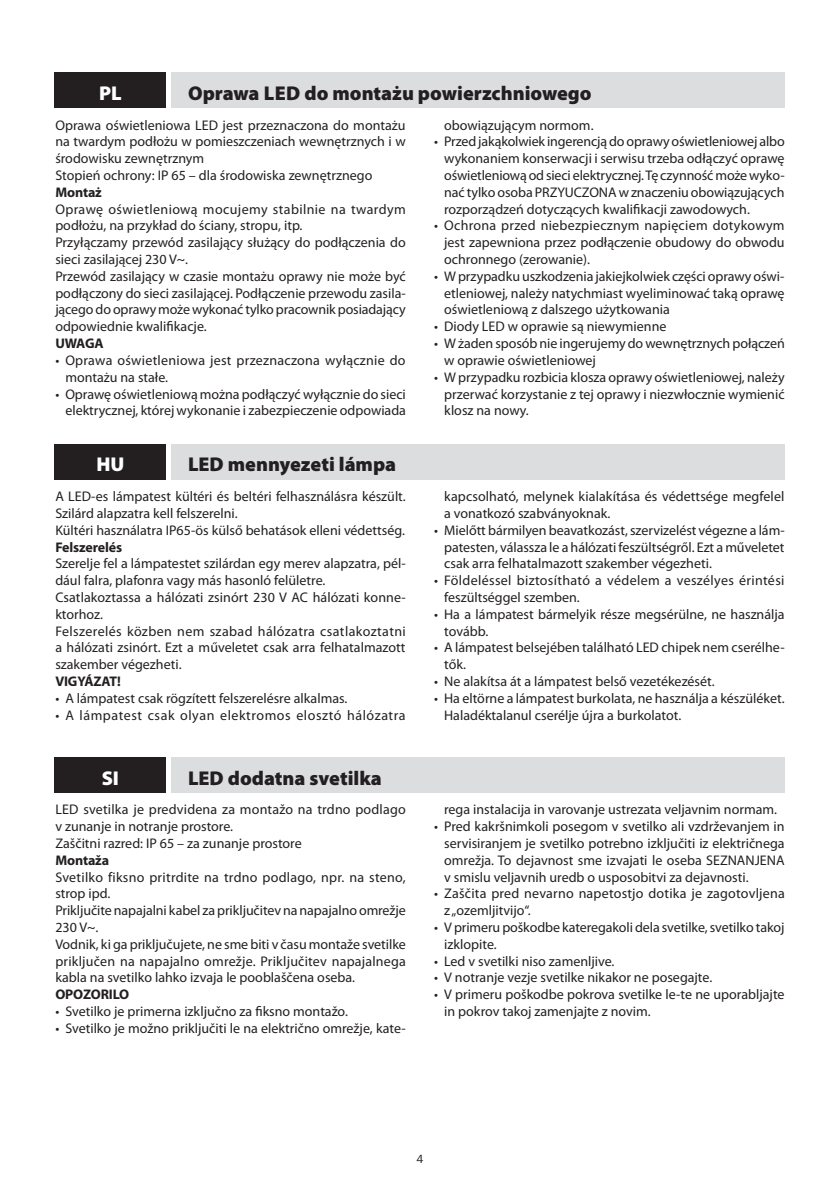
<style>
.page{position:relative;width:840px;height:1191px;background:#fff}
.page>*{position:absolute;margin:0;border:0;box-sizing:border-box;transform-origin:0 0}
.t1{font:900 20px "Myriad Pro";color:#231f20}
.t2{font:900 20px "Myriad Pro";color:#fff}
.t3{font:14px/16.8px "Myriad Pro";color:#231f20}
.t4{font:14px/16.8px "Myriad Pro";letter-spacing:.025em;color:#231f20}
.t5{font:14px/16.8px "Myriad Pro";letter-spacing:.02em;color:#231f20}
.t6{font:700 14px "Myriad Pro";letter-spacing:-.01em;color:#231f20}
.t7{font:14px "Myriad Pro";letter-spacing:.04em;color:#231f20}
.t8{font:12px "Franklin Got Itc TEE";color:#231f20}
</style>
<div class="page">
<div style="left:55px;top:72px;width:111px;height:36px;background:#231f20"></div>
<div style="left:171px;top:72px;width:613px;height:36px;background:#dcdddf"></div>
<div style="left:55px;top:444px;width:111px;height:36px;background:#231f20"></div>
<div style="left:171px;top:444px;width:613px;height:36px;background:#dcdddf"></div>
<div style="left:55px;top:757px;width:111px;height:36px;background:#231f20"></div>
<div style="left:171px;top:757px;width:613px;height:36px;background:#dcdddf"></div>
<h1 class="t2" style="left:99px;top:80px;width:24px">PL</h1>
<h1 class="t1" style="left:188px;top:80px;width:405px">Oprawa LED do montażu powierzchniowego</h1>
<p class="t3" style="left:55px;top:116px;width:352px">Oprawa oświetleniowa LED jest przeznaczona do montażu na twardym podłożu w pomieszczeniach wewnętrznych i w środowisku zewnętrznym<br>Stopień ochrony: IP 65 – dla środowiska zewnętrznego</p>
<p class="t6" style="left:55px;top:183px;width:48px">Montaż</p>
<p class="t3" style="left:55px;top:200px;width:352px">Oprawę oświetleniową mocujemy stabilnie na twardym podłożu, na przykład do ściany, stropu, itp.<br>Przyłączamy przewód zasilający służący do podłączenia do sieci zasilającej 230 V~.<br>Przewód zasilający w czasie montażu oprawy nie może być podłączony do sieci zasilającej. Podłączenie przewodu zasila&shy;jącego do oprawy może wykonać tylko pracownik posiadający odpowiednie kwalifikacje.</p>
<p class="t6" style="left:55px;top:334px;width:50px">UWAGA</p>
<p class="t5" style="left:65px;top:351px;width:341px;text-indent:-10px">• Oprawa oświetleniowa jest przeznaczona wyłącznie do montażu na stałe.</p>
<p class="t3" style="left:55px;top:385px;width:352px;text-align:right">• Oprawę oświetleniową można podłączyć wyłącznie do sieci elektrycznej, której wykonanie i zabezpieczenie odpowiada</p>
<h1 class="t2" style="left:96px;top:451px;width:30px">HU</h1>
<h1 class="t1" style="left:188px;top:451px;width:210px">LED mennyezeti lámpa</h1>
<p class="t3" style="left:55px;top:488px;width:352px">A LED-es lámpatest kültéri és beltéri felhasználásra készült.<br>Szilárd alapzatra kell felszerelni.<br>Kültéri használatra IP65-ös külső behatások elleni védettség.</p>
<p class="t6" style="left:55px;top:537px;width:68px">Felszerelés</p>
<p class="t3" style="left:55px;top:555px;width:352px">Szerelje fel a lámpatestet szilárdan egy merev alapzatra, pél&shy;dául falra, plafonra vagy más hasonló felületre.<br>Csatlakoztassa a hálózati zsinórt 230 V AC hálózati konne&shy;ktorhoz.<br>Felszerelés közben nem szabad hálózatra csatlakoztatni a hálózati zsinórt. Ezt a műveletet csak arra felhatalmazott szakember végezheti.</p>
<p class="t6" style="left:55px;top:672px;width:67px">VIGYÁZAT!</p>
<p class="t3" style="left:55px;top:689px;width:293px">• A lámpatest csak rögzített felszerelésre alkalmas.</p>
<p class="t7" style="left:55px;top:706px;width:351px">• A lámpatest csak olyan elektromos elosztó hálózatra</p>
<h1 class="t2" style="left:102px;top:764px;width:19px">SI</h1>
<h1 class="t1" style="left:188px;top:764px;width:195px">LED dodatna svetilka</h1>
<p class="t3" style="left:55px;top:801px;width:352px">LED svetilka je predvidena za montažo na trdno podlago v zunanje in notranje prostore.<br>Zaščitni razred: IP 65 – za zunanje prostore</p>
<p class="t6" style="left:55px;top:851px;width:55px">Montaža</p>
<p class="t3" style="left:55px;top:868px;width:352px">Svetilko fiksno pritrdite na trdno podlago, npr. na steno, strop ipd.<br>Priključite napajalni kabel za priključitev na napajalno omrežje 230 V~.<br>Vodnik, ki ga priključujete, ne sme biti v času montaže svetilke priključen na napajalno omrežje. Priključitev napajalnega kabla na svetilko lahko izvaja le pooblaščena oseba.</p>
<p class="t6" style="left:55px;top:985px;width:75px">OPOZORILO</p>
<p class="t3" style="left:55px;top:1002px;width:294px">• Svetilko je primerna izključno za fiksno montažo.</p>
<p class="t3" style="left:55px;top:1019px;width:352px">• Svetilko je možno priključiti le na električno omrežje, kate-</p>
<p class="t3" style="left:444px;top:116px;width:151px">obowiązującym normom.</p>
<p class="t3" style="left:444px;top:133px;width:342px;text-align:justify;text-indent:-10px">• Przed jakąkolwiek ingerencją do oprawy oświetleniowej albo wykonaniem konserwacji i serwisu trzeba odłączyć oprawę oświetleniową od sieci elektrycznej. Tę czynność może wyko&shy;nać tylko osoba PRZYUCZONA w znaczeniu obowiązujących rozporządzeń dotyczących kwalifikacji zawodowych.</p>
<p class="t3" style="left:444px;top:217px;width:342px;text-align:justify;text-indent:-10px">• Ochrona przed niebezpiecznym napięciem dotykowym jest zapewniona przez podłączenie obudowy do obwodu ochronnego (zerowanie).</p>
<p class="t3" style="left:444px;top:267px;width:342px;text-align:justify;text-indent:-10px">• W przypadku uszkodzenia jakiejkolwiek części oprawy oświ&shy;etleniowej, należy natychmiast wyeliminować taką oprawę oświetleniową z dalszego użytkowania</p>
<p class="t3" style="left:434px;top:318px;width:234px">• Diody LED w oprawie są niewymienne</p>
<p class="t3" style="left:444px;top:335px;width:342px;text-indent:-10px">• W żaden sposób nie ingerujemy do wewnętrznych połączeń w oprawie oświetleniowej</p>
<p class="t3" style="left:444px;top:368px;width:342px;text-align:justify;text-indent:-10px">• W przypadku rozbicia klosza oprawy oświetleniowej, należy przerwać korzystanie z tej oprawy i niezwłocznie wymienić klosz na nowy.</p>
<p class="t3" style="left:444px;top:488px;width:341px">kapcsolható, melynek kialakítása és védettsége megfelel a vonatkozó szabványoknak.</p>
<p class="t3" style="left:444px;top:521px;width:342px;text-align:justify;text-indent:-10px">• Mielőtt bármilyen beavatkozást, szervizelést végezne a lám&shy;patesten, válassza le a hálózati feszültségről. Ezt a műveletet csak arra felhatalmazott szakember végezheti.</p>
<p class="t4" style="left:444px;top:572px;width:341px;text-indent:-10px">• Földeléssel biztosítható a védelem a veszélyes érintési feszültséggel szemben.</p>
<p class="t3" style="left:444px;top:605px;width:342px;text-indent:-10px">• Ha a lámpatest bármelyik része megsérülne, ne használja tovább.</p>
<p class="t3" style="left:444px;top:639px;width:342px;text-indent:-10px">• A lámpatest belsejében található LED chipek nem cserélhe&shy;tők.</p>
<p class="t3" style="left:434px;top:672px;width:282px">• Ne alakítsa át a lámpatest belső vezetékezését.</p>
<p class="t3" style="left:444px;top:689px;width:342px;text-indent:-10px">• Ha eltörne a lámpatest burkolata, ne használja a készüléket.<br>Haladéktalanul cserélje újra a burkolatot.</p>
<p class="t3" style="left:444px;top:801px;width:334px">rega instalacija in varovanje ustrezata veljavnim normam.</p>
<p class="t3" style="left:444px;top:818px;width:342px;text-align:justify;text-indent:-10px">• Pred kakršnimkoli posegom v svetilko ali vzdrževanjem in servisiranjem je svetilko potrebno izključiti iz električnega omrežja. To dejavnost sme izvajati le oseba SEZNANJENA v smislu veljavnih uredb o usposobitvi za dejavnosti.</p>
<p class="t3" style="left:444px;top:885px;width:342px;text-indent:-10px">• Zaščita pred nevarno napetostjo dotika je zagotovljena z „ozemljitvijo“.</p>
<p class="t3" style="left:444px;top:918px;width:341px;text-indent:-10px">• V primeru poškodbe kateregakoli dela svetilke, svetilko takoj izklopite.</p>
<p class="t3" style="left:434px;top:952px;width:182px">• Led v svetilki niso zamenljive.</p>
<p class="t3" style="left:434px;top:969px;width:279px">• V notranje vezje svetilke nikakor ne posegajte.</p>
<p class="t3" style="left:444px;top:986px;width:342px;text-indent:-10px">• V primeru poškodbe pokrova svetilke le-te ne uporabljajte in pokrov takoj zamenjajte z novim.</p>
<p class="t8" style="left:416px;top:1152px;width:9px">4</p>
</div>
